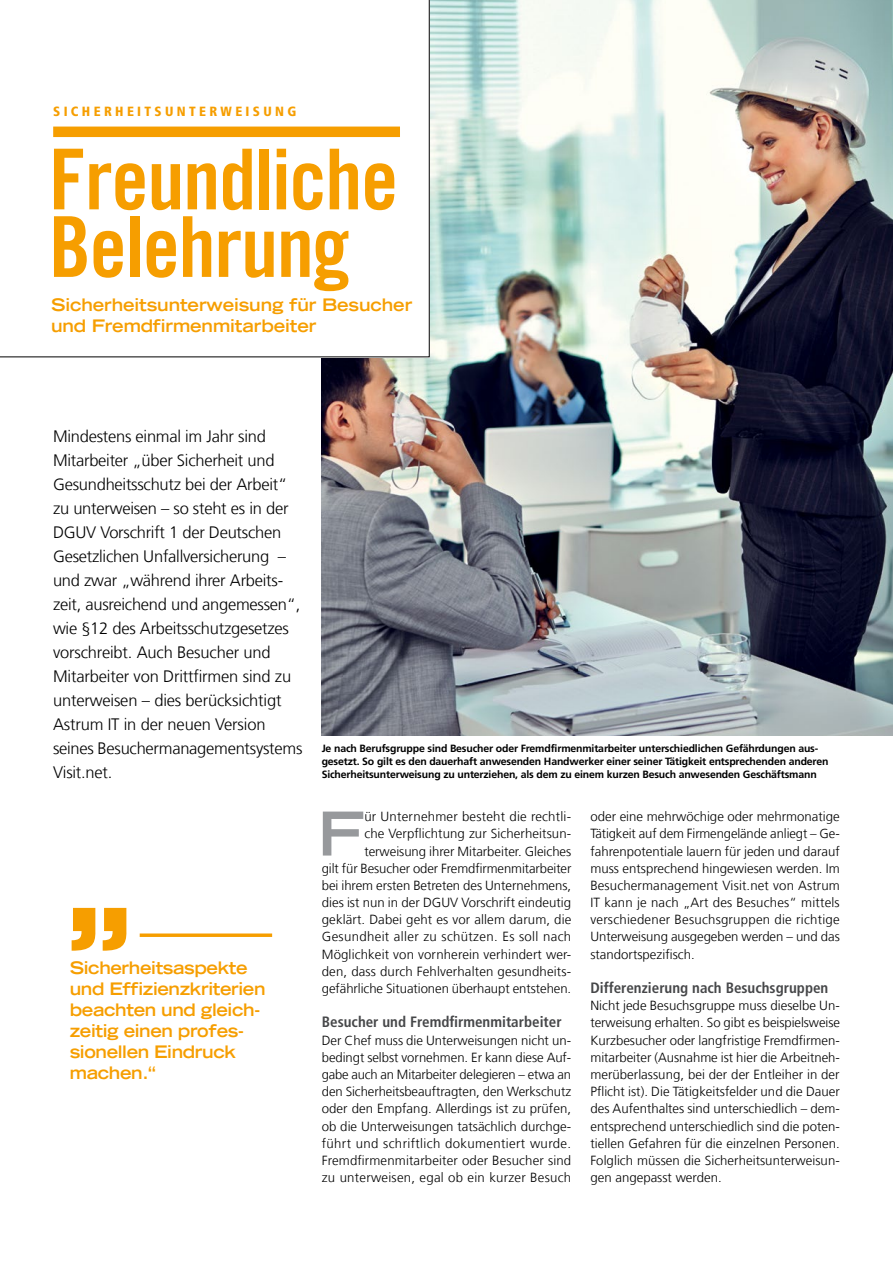
<style>
.page{position:relative;width:893px;height:1263px;background:#fff}
.page>*{position:absolute;margin:0;border:0;box-sizing:border-box;transform-origin:0 0}
.t1{font:700 138px "Eurostile LT Std";color:#f69e00}
.t2{font:84px/67.5px "Trade Gothic LT Com Bd Cn 20";letter-spacing:-.015em;color:#f69e00}
.t3{font:700 expanded 60.45px "Trade Gothic LT Std";color:#97999c}
.t4{font:700 expanded 17.25px/21px "Trade Gothic LT Std";letter-spacing:-.02em;color:#f69e00}
.t5{font:300 16.5px/24px "Frutiger LT Com";letter-spacing:-.015em;color:#000}
.t6{font:700 condensed 15px "Frutiger LT Com";color:#464749}
.t7{font:900 condensed 13.35px "Frutiger LT Com";letter-spacing:.25em;color:#f69e00}
.t8{font:300 13.2px/17.2px "Frutiger LT Com";letter-spacing:.005em;color:#000;text-align:justify}
.t9{font:700 10.5px/12.8px "Frutiger LT Com";letter-spacing:-.015em;color:#000}
</style>
<div class="page">
<svg style="left:140px;top:933px;width:132px;height:4px"></svg>
<img style="left:322px;top:0;width:571px;height:735px">
<svg style="left:0;top:0;width:430px;height:357px"></svg>
<div style="left:53px;top:127px;width:347px;height:10px;background:#f69e00"></div>
<p class="t7" style="left:53px;top:104px;width:245px">SICHERHEITSUNTERWEISUNG</p>
<h2 class="t2" style="left:49px;top:145px;width:351px">Freundliche<br>Belehrung</h2>
<h3 class="t4" style="left:51px;top:293px;width:363px">Sicherheitsunterweisung für Besucher und Fremdfirmenmitarbeiter</h3>
<p class="t5" style="left:53px;top:424px;width:251px">Mindestens einmal im Jahr sind<br>Mitarbeiter „über Sicherheit und<br>Gesundheitsschutz bei der Arbeit“ zu unterweisen – so steht es in der<br>DGUV Vorschrift 1 der Deutschen<br>Gesetzlichen Unfallversicherung – und zwar „während ihrer Arbeits&shy;zeit, ausreichend und angemessen“, wie §12 des Arbeitsschutzgesetzes vorschreibt. Auch Besucher und<br>Mitarbeiter von Drittfirmen sind zu unterweisen – dies berücksichtigt<br>Astrum IT in der neuen Version seines Besuchermanagementsystems<br>Visit.net.</p>
<h1 class="t1" style="left:66px;top:795px;width:69px">„</h1>
<h3 class="t4" style="left:70px;top:957px;width:197px">Sicherheitsaspekte und Effizienzkriterien beachten und gleich&shy;zeitig einen profes&shy;sionellen Eindruck machen.“</h3>
<p class="t9" style="left:322px;top:742px;width:508px">Je nach Berufsgruppe sind Besucher oder Fremdfirmenmitarbeiter unterschiedlichen Gefährdungen aus&shy;gesetzt. So gilt es den dauerhaft anwesenden Handwerker einer seiner Tätigkeit entsprechenden anderen<br>Sicherheitsunterweisung zu unterziehen, als dem zu einem kurzen Besuch anwesenden Geschäftsmann</p>
<p class="t8" style="left:322px;top:808px;width:251px;text-align:right">ür Unternehmer besteht die rechtli-<br>che Verpflichtung zur Sicherheitsun&shy;terweisung ihrer Mitarbeiter. Gleiches<br>gilt für Besucher oder Fremdfirmenmitarbeiter bei ihrem ersten Betreten des Unternehmens, dies ist nun in der DGUV Vorschrift eindeutig geklärt. Dabei geht es vor allem darum, die Gesundheit aller zu schützen. Es soll nach Möglichkeit von vornherein verhindert wer&shy;den, dass durch Fehlverhalten gesundheits&shy;gefährliche Situationen überhaupt entstehen.</p>
<p class="t6" style="left:322px;top:1013px;width:241px">Besucher und Fremdfirmenmitarbeiter</p>
<p class="t8" style="left:322px;top:1031px;width:251px">Der Chef muss die Unterweisungen nicht un&shy;bedingt selbst vornehmen. Er kann diese Auf&shy;gabe auch an Mitarbeiter delegieren – etwa an den Sicherheitsbeauftragten, den Werkschutz oder den Empfang. Allerdings ist zu prüfen, ob die Unterweisungen tatsächlich durchge&shy;führt und schriftlich dokumentiert wurde.<br>Fremdfirmenmitarbeiter oder Besucher sind zu unterweisen, egal ob ein kurzer Besuch</p>
<h3 class="t3" style="left:318px;top:794px;width:49px">F</h3>
<p class="t8" style="left:590px;top:808px;width:251px">oder eine mehrwöchige oder mehrmonatige Tätigkeit auf dem Firmengelände anliegt – Ge&shy;fahrenpotentiale lauern für jeden und darauf muss entsprechend hingewiesen werden. Im Besuchermanagement Visit.net von Astrum IT kann je nach „Art des Besuches“ mittels verschiedener Besuchsgruppen die richtige Unterweisung ausgegeben werden – und das standortspezifisch.</p>
<p class="t6" style="left:590px;top:979px;width:239px">Differenzierung nach Besuchsgruppen</p>
<p class="t8" style="left:590px;top:997px;width:251px">Nicht jede Besuchsgruppe muss dieselbe Un&shy;terweisung erhalten. So gibt es beispielsweise Kurzbesucher oder langfristige Fremdfirmen&shy;mitarbeiter (Ausnahme ist hier die Arbeitneh&shy;merüberlassung, bei der der Entleiher in der Pflicht ist). Die Tätigkeitsfelder und die Dauer des Aufenthaltes sind unterschiedlich – dem&shy;entsprechend unterschiedlich sind die poten&shy;tiellen Gefahren für die einzelnen Personen.<br>Folglich müssen die Sicherheitsunterweisun&shy;gen angepasst werden.</p>
</div>
